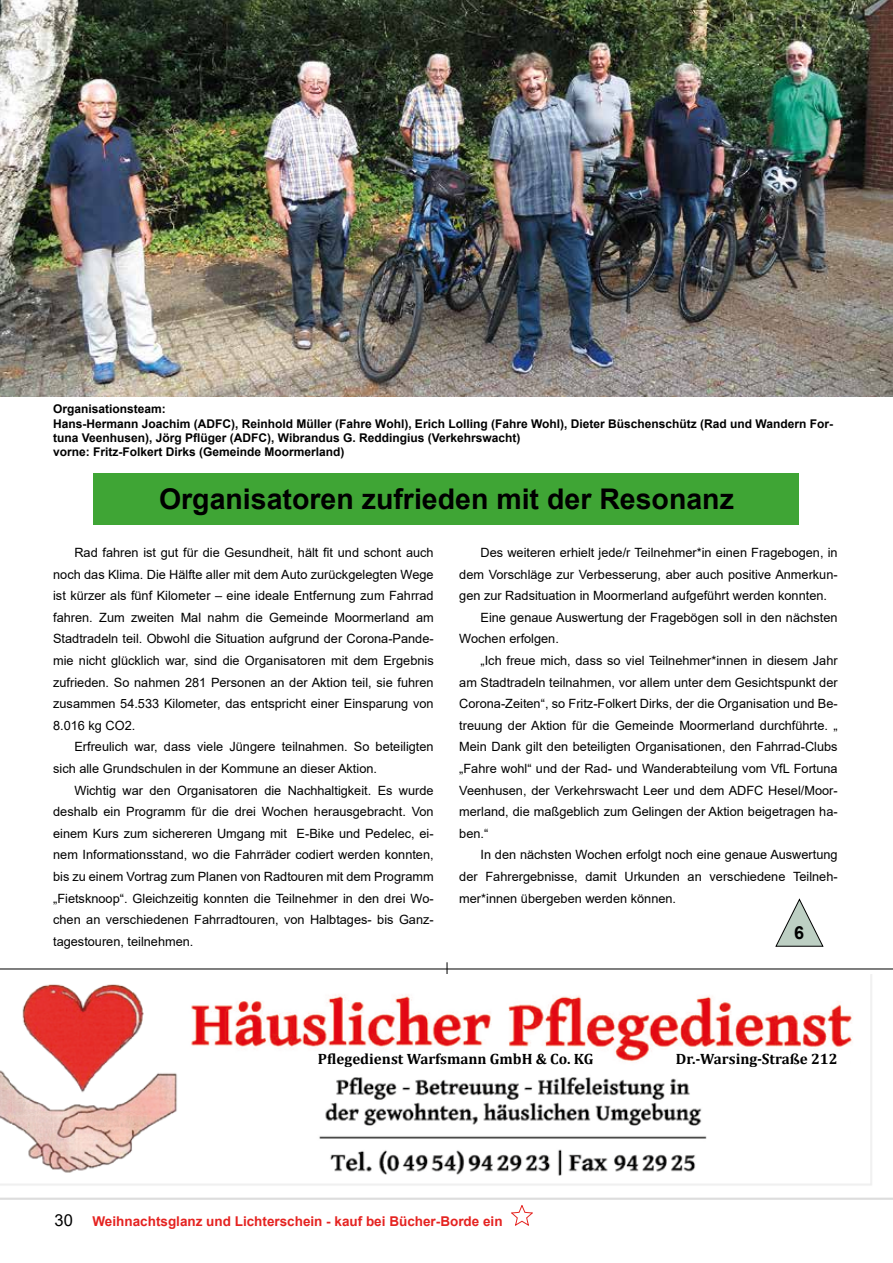
<style>
.page{position:relative;width:893px;height:1263px;background:#fff}
.page>*{position:absolute;margin:0;border:0;box-sizing:border-box;transform-origin:0 0}
.t1{font:700 28.5px "Arial";color:#000}
.t2{font:700 18px "Arial";color:#000}
.t3{font:16.5px "Arial";color:#000}
.t4{font:700 15px "Cambria";color:#000}
.t5{font:700 13.5px "Arial";color:#e52321}
.t6{font:12.75px/21.6px "Arial";color:#000;text-align:justify}
.t7{font:700 12px/14.4px "Arial";color:#000}
</style>
<div class="page">
<hr style="left:447px;top:962px;width:1px;height:237px;background:#000">
<img style="left:0;top:975px;width:893px;height:225px">
<hr style="left:0;top:969px;width:893px;height:1px;background:#000">
<div style="left:657px;top:1050px;width:192px;height:22px;background:#fff"></div>
<img style="left:0;top:0;width:893px;height:396px">
<div style="left:94px;top:473px;width:705px;height:51px;background:#3fa535"></div>
<svg style="left:775px;top:899px;width:48px;height:47px"></svg>
<svg style="left:511px;top:1205px;width:22px;height:20px"></svg>
<p class="t7" style="left:53px;top:402px;width:781px">Organisationsteam:<br>Hans-Hermann Joachim (ADFC), Reinhold Müller (Fahre Wohl), Erich Lolling (Fahre Wohl), Dieter Büschenschütz (Rad und Wandern For&shy;tuna Veenhusen), Jörg Pflüger (ADFC), Wibrandus G. Reddingius (Verkehrswacht)<br>vorne: Fritz-Folkert Dirks (Gemeinde Moormerland)</p>
<h1 class="t1" style="left:159px;top:479px;width:576px">Organisatoren zufrieden mit der Resonanz</h1>
<p class="t6" style="left:53px;top:542px;width:382px;text-indent:21px">Rad fahren ist gut für die Gesundheit, hält fit und schont auch noch das Klima. Die Hälfte aller mit dem Auto zurückgelegten Wege ist kürzer als fünf Kilometer – eine ideale Entfernung zum Fahrrad fahren. Zum zweiten Mal nahm die Gemeinde Moormerland am Stadtradeln teil. Obwohl die Situation aufgrund der Corona-Pande&shy;mie nicht glücklich war, sind die Organisatoren mit dem Ergebnis zufrieden. So nahmen 281 Personen an der Aktion teil, sie fuhren zusammen 54.533 Kilometer, das entspricht einer Einsparung von 8.016 kg CO2.</p>
<p class="t6" style="left:53px;top:736px;width:382px;text-indent:21px">Erfreulich war, dass viele Jüngere teilnahmen. So beteiligten sich alle Grundschulen in der Kommune an dieser Aktion.</p>
<p class="t6" style="left:53px;top:779px;width:382px;text-indent:21px">Wichtig war den Organisatoren die Nachhaltigkeit. Es wurde deshalb ein Programm für die drei Wochen herausgebracht. Von einem Kurs zum sichereren Umgang mit E-Bike und Pedelec, ei&shy;nem Informationsstand, wo die Fahrräder codiert werden konnten, bis zu einem Vortrag zum Planen von Radtouren mit dem Programm „Fietsknoop“. Gleichzeitig konnten die Teilnehmer in den drei Wo&shy;chen an verschiedenen Fahrradtouren, von Halbtages- bis Ganz&shy;tagestouren, teilnehmen.</p>
<p class="t6" style="left:480px;top:542px;width:359px">Des weiteren erhielt jede/r Teilnehmer*in einen Fragebogen, in</p>
<p class="t6" style="left:459px;top:563px;width:380px">dem Vorschläge zur Verbesserung, aber auch positive Anmerkun-</p>
<p class="t6" style="left:459px;top:585px;width:369px">gen zur Radsituation in Moormerland aufgeführt werden konnten.</p>
<p class="t6" style="left:480px;top:606px;width:359px">Eine genaue Auswertung der Fragebögen soll in den nächsten</p>
<p class="t6" style="left:459px;top:628px;width:101px">Wochen erfolgen.</p>
<p class="t6" style="left:480px;top:650px;width:359px">„Ich freue mich, dass so viel Teilnehmer*innen in diesem Jahr</p>
<p class="t6" style="left:459px;top:671px;width:380px">am Stadtradeln teilnahmen, vor allem unter dem Gesichtspunkt der</p>
<p class="t6" style="left:459px;top:693px;width:380px">Corona-Zeiten“, so Fritz-Folkert Dirks, der die Organisation und Be-</p>
<p class="t6" style="left:459px;top:714px;width:380px">treuung der Aktion für die Gemeinde Moormerland durchführte. „</p>
<p class="t6" style="left:459px;top:736px;width:380px">Mein Dank gilt den beteiligten Organisationen, den Fahrrad-Clubs</p>
<p class="t6" style="left:459px;top:758px;width:380px">„Fahre wohl“ und der Rad- und Wanderabteilung vom VfL Fortuna</p>
<p class="t6" style="left:459px;top:779px;width:380px">Veenhusen, der Verkehrswacht Leer und dem ADFC Hesel/Moor-</p>
<p class="t6" style="left:459px;top:801px;width:380px">merland, die maßgeblich zum Gelingen der Aktion beigetragen ha-</p>
<p class="t6" style="left:459px;top:822px;width:31px">ben.“</p>
<p class="t6" style="left:480px;top:844px;width:359px">In den nächsten Wochen erfolgt noch eine genaue Auswertung</p>
<p class="t6" style="left:459px;top:866px;width:380px">der Fahrergebnisse, damit Urkunden an verschiedene Teilneh-</p>
<p class="t6" style="left:459px;top:887px;width:218px">mer*innen übergeben werden können.</p>
<h2 class="t2" style="left:794px;top:920px;width:12px">6</h2>
<p class="t4" style="left:318px;top:1048px;width:277px">Pflegedienst Warfsmann GmbH &amp; Co. KG</p>
<p class="t4" style="left:676px;top:1048px;width:163px">Dr.-Warsing-Straße 212</p>
<p class="t3" style="left:55px;top:1209px;width:20px">30</p>
<p class="t5" style="left:92px;top:1211px;width:412px">Weihnachtsglanz und Lichterschein - kauf bei Bücher-Borde ein</p>
</div>
